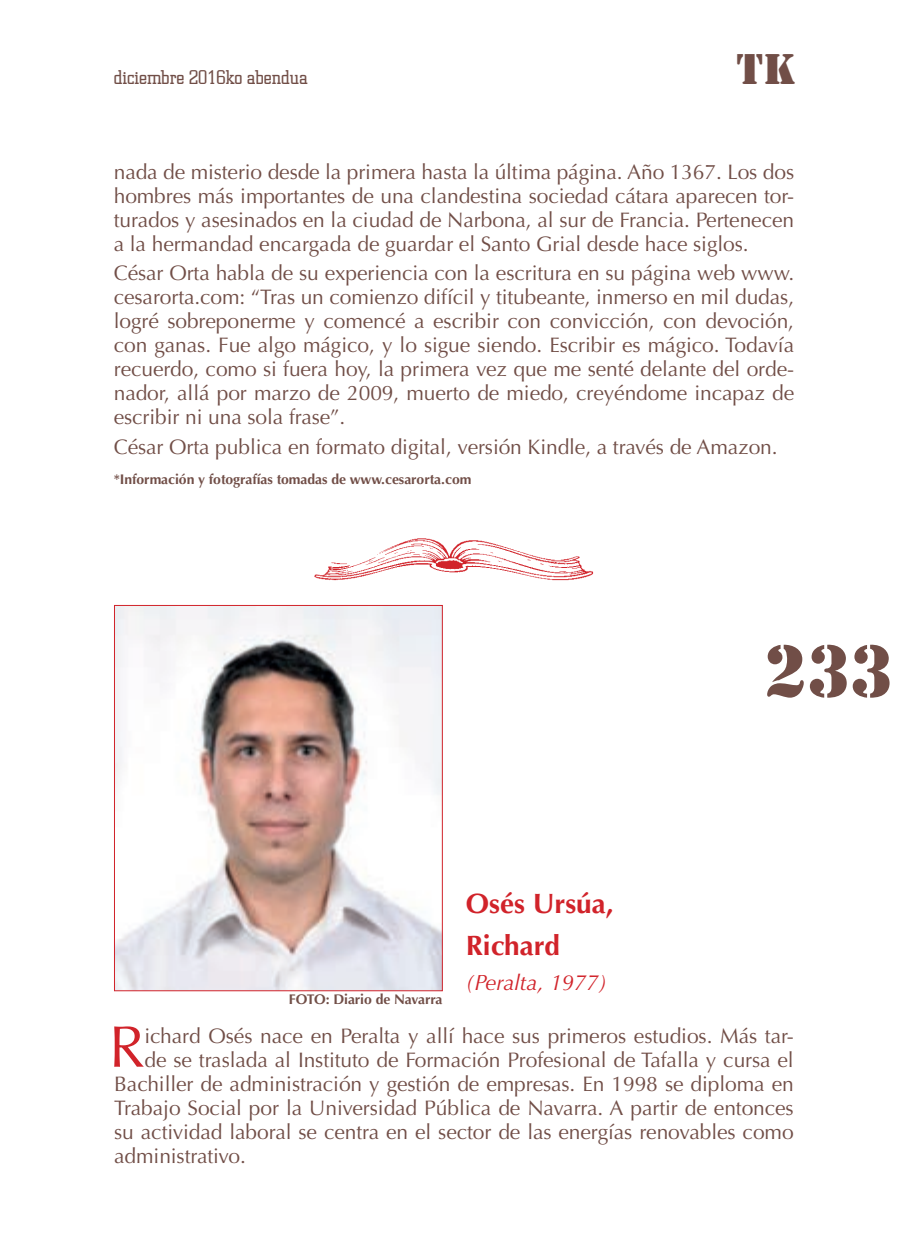
<style>
.page{position:relative;width:908px;height:1249px;background:#fff}
.page>*{position:absolute;margin:0;border:0;box-sizing:border-box;transform-origin:0 0}
.t1{font:68px "Stencil";color:#714e47}
.PARRAFO_PRIMERO{font:58.8px "Optima";color:#d1232a}
.t2{font:40px "Stencil";color:#714e47}
.AUTOR{font:700 28px "Optima";color:#d1232a}
.FECHA_DE_NACIMIENTO{font:italic 22px "Optima";color:#d1232a}
.CUERPO_LIBRO{font:21px/24px "Optima";letter-spacing:-.005em;color:#714e47;text-align:justify}
.PARRAFO_PRIMERO-2{font:21px "Optima";letter-spacing:-.005em;color:#714e47}
.t3{font:300 20px "Square Slabserif 711 BT";color:#714e47}
.CUERPO_LIBRO-2{font:700 14px "Optima";letter-spacing:-.005em;color:#714e47}
</style>
<div class="page">
<img style="left:116px;top:607px;width:325px;height:381px">
<div style="left:114px;top:605px;width:329px;height:385px;border:1px solid #d1232a"></div>
<img style="left:314px;top:538px;width:280px;height:43px">
<p class="t3" style="left:114px;top:64px;width:196px">diciembre 2016ko abendua</p>
<h3 class="t2" style="left:736px;top:43px;width:61px">TK</h3>
<p class="CUERPO_LIBRO" style="left:114px;top:160px;width:682px">nada de misterio desde la primera hasta la última página. Año 1367. Los dos hombres más importantes de una clandestina sociedad cátara aparecen tor&shy;turados y asesinados en la ciudad de Narbona, al sur de Francia. Pertenecen a la hermandad encargada de guardar el Santo Grial desde hace siglos.</p>
<p class="CUERPO_LIBRO" style="left:114px;top:261px;width:682px">César Orta habla de su experiencia con la escritura en su página web www. cesarorta.com: “Tras un comienzo difícil y titubeante, inmerso en mil dudas, logré sobreponerme y comencé a escribir con convicción, con devoción, con ganas. Fue algo mágico, y lo sigue siendo. Escribir es mágico. Todavía recuerdo, como si fuera hoy, la primera vez que me senté delante del orde&shy;nador, allá por marzo de 2009, muerto de miedo, creyéndome incapaz de escribir ni una sola frase”.</p>
<p class="CUERPO_LIBRO" style="left:114px;top:435px;width:665px">César Orta publica en formato digital, versión Kindle, a través de Amazon.</p>
<p class="CUERPO_LIBRO-2" style="left:114px;top:471px;width:359px">*Información y fotografías tomadas de www.cesarorta.com</p>
<p class="CUERPO_LIBRO-2" style="left:289px;top:990px;width:155px">FOTO: Diario de Navarra</p>
<p class="AUTOR" style="left:466px;top:886px;width:149px">Osés Ursúa,</p>
<p class="AUTOR" style="left:466px;top:928px;width:96px">Richard</p>
<p class="FECHA_DE_NACIMIENTO" style="left:466px;top:969px;width:143px">(Peralta, 1977)</p>
<h1 class="t1" style="left:764px;top:627px;width:130px">233</h1>
<p class="PARRAFO_PRIMERO" style="left:109px;top:1012px;width:37px">R</p>
<p class="PARRAFO_PRIMERO-2" style="left:145px;top:1023px;width:651px">ichard Osés nace en Peralta y allí hace sus primeros estudios. Más tar-</p>
<p class="PARRAFO_PRIMERO-2" style="left:145px;top:1047px;width:651px">de se traslada al Instituto de Formación Profesional de Tafalla y cursa el</p>
<p class="PARRAFO_PRIMERO-2" style="left:114px;top:1071px;width:681px">Bachiller de administración y gestión de empresas. En 1998 se diploma en</p>
<p class="PARRAFO_PRIMERO-2" style="left:114px;top:1095px;width:681px">Trabajo Social por la Universidad Pública de Navarra. A partir de entonces</p>
<p class="PARRAFO_PRIMERO-2" style="left:114px;top:1119px;width:681px">su actividad laboral se centra en el sector de las energías renovables como</p>
<p class="PARRAFO_PRIMERO-2" style="left:114px;top:1143px;width:133px">administrativo.</p>
</div>
